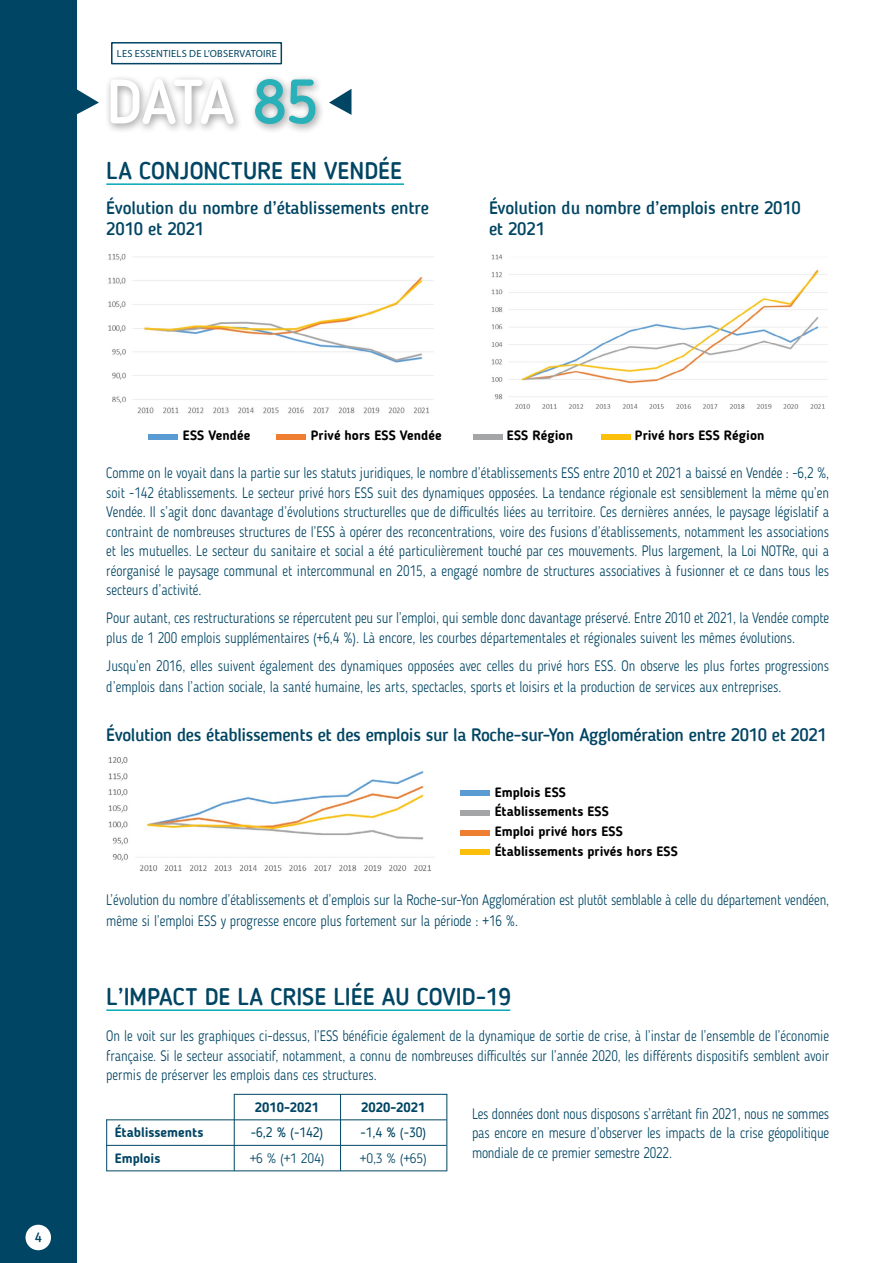
<style>
.page{position:relative;width:893px;height:1263px;background:#fff}
.page>*{position:absolute;margin:0;border:0;box-sizing:border-box;transform-origin:0 0}
.t1{font:500 62.25px "Blogger Sans";letter-spacing:-.04em;color:#fff}
.t2{font:500 24px "Blogger Sans";color:#004563}
.t3{font:500 18px/21px "Blogger Sans";letter-spacing:-.015em;color:#004563}
.t4{font:300 15px/19.5px "Blogger Sans";color:#004563;text-align:justify;scale:.87 1}
.t5{font:700 13.5px "Blogger Sans";color:#000}
.t6{font:700 13.5px "Blogger Sans";color:#004563}
.t7{font:13.5px "Blogger Sans";color:#004563}
.t8{font:300 13.5px "Blogger Sans";color:#004563}
.t9{font:500 13.5px "Blogger Sans";color:#004563}
.t10{font:10.35px "Myriad Pro";letter-spacing:.02em;color:#004563}
.s1{color:#2ab0b9}
</style>
<div class="page">
<div style="left:0;top:0;width:77px;height:1263px;background:#004563"></div>
<svg style="left:77px;top:89px;width:22px;height:26px"></svg>
<div style="left:104px;top:73px;width:221px;height:61px;background:#000;opacity:.4"></div>
<svg style="left:329px;top:89px;width:22px;height:26px"></svg>
<div style="left:111px;top:42px;width:171px;height:22px;border:2px solid #004563"></div>
<img style="left:491px;top:254px;width:336px;height:155px">
<img style="left:108px;top:254px;width:326px;height:160px">
<img style="left:108px;top:757px;width:326px;height:114px">
<hr style="left:106px;top:183px;width:298px;height:2px;background:#00a8b7">
<div style="left:149px;top:434px;width:29px;height:6px;background:#5a9bd3"></div>
<div style="left:277px;top:434px;width:29px;height:6px;background:#ed7e32"></div>
<div style="left:473px;top:434px;width:29px;height:6px;background:#a4a5a6"></div>
<div style="left:601px;top:434px;width:29px;height:6px;background:#fcc00c"></div>
<div style="left:461px;top:791px;width:29px;height:5px;background:#5a9bd3"></div>
<div style="left:461px;top:830px;width:29px;height:6px;background:#ed7e32"></div>
<div style="left:461px;top:810px;width:29px;height:5px;background:#a4a5a6"></div>
<div style="left:461px;top:849px;width:29px;height:6px;background:#fcc00c"></div>
<hr style="left:106px;top:1009px;width:404px;height:2px;background:#00a8b7">
<hr style="left:234px;top:1094px;width:213px;height:1px;background:#004563">
<hr style="left:106px;top:1119px;width:340px;height:1px;background:#004563">
<hr style="left:106px;top:1145px;width:340px;height:1px;background:#004563">
<hr style="left:106px;top:1170px;width:341px;height:1px;background:#004563">
<hr style="left:234px;top:1094px;width:1px;height:76px;background:#004563">
<hr style="left:106px;top:1120px;width:1px;height:50px;background:#004563">
<hr style="left:340px;top:1094px;width:1px;height:76px;background:#004563">
<hr style="left:446px;top:1094px;width:1px;height:76px;background:#004563">
<div style="left:26px;top:1225px;width:25px;height:25px;background:#fff;border-radius:50%"></div>
<p class="t10" style="left:117px;top:47px;width:161px">LES ESSENTIELS DE L’OBSERVATOIRE</p>
<h1 class="t1" style="left:106px;top:71px;width:214px">DATA <span class="s1">85</span></h1>
<h2 class="t2" style="left:106px;top:159px;width:297px">LA CONJONCTURE EN VENDÉE</h2>
<p class="t3" style="left:106px;top:198px;width:324px">Évolution du nombre d’établissements entre<br>2010 et 2021</p>
<p class="t3" style="left:489px;top:198px;width:313px">Évolution du nombre d’emplois entre 2010 et 2021</p>
<p class="t9" style="left:35px;top:1231px;width:9px">4</p>
<p class="t5" style="left:183px;top:429px;width:69px">ESS Vendée</p>
<p class="t5" style="left:311px;top:429px;width:132px">Privé hors ESS Vendée</p>
<p class="t5" style="left:507px;top:429px;width:68px">ESS Région</p>
<p class="t5" style="left:635px;top:429px;width:131px">Privé hors ESS Région</p>
<p class="t4" style="left:106px;top:463px;width:832px">Comme on le voyait dans la partie sur les statuts juridiques, le nombre d’établissements ESS entre 2010 et 2021 a baissé en Vendée : -6,2 %, soit -142 établissements. Le secteur privé hors ESS suit des dynamiques opposées. La tendance régionale est sensiblement la même qu’en Vendée. Il s’agit donc davantage d’évolutions structurelles que de difficultés liées au territoire. Ces dernières années, le paysage législatif a contraint de nombreuses structures de l’ESS à opérer des reconcentrations, voire des fusions d’établissements, notamment les associations et les mutuelles. Le secteur du sanitaire et social a été particulièrement touché par ces mouvements. Plus largement, la Loi NOTRe, qui a réorganisé le paysage communal et intercommunal en 2015, a engagé nombre de structures associatives à fusionner et ce dans tous les secteurs d’activité.</p>
<p class="t4" style="left:106px;top:608px;width:832px">Pour autant, ces restructurations se répercutent peu sur l’emploi, qui semble donc davantage préservé. Entre 2010 et 2021, la Vendée compte plus de 1 200 emplois supplémentaires (+6,4 %). Là encore, les courbes départementales et régionales suivent les mêmes évolutions.</p>
<p class="t4" style="left:106px;top:655px;width:832px;line-height:21px">Jusqu’en 2016, elles suivent également des dynamiques opposées avec celles du privé hors ESS. On observe les plus fortes progressions d’emplois dans l’action sociale, la santé humaine, les arts, spectacles, sports et loisirs et la production de services aux entreprises.</p>
<p class="t3" style="left:106px;top:725px;width:722px">Évolution des établissements et des emplois sur la Roche-sur-Yon Agglomération entre 2010 et 2021</p>
<p class="t5" style="left:495px;top:785px;width:73px">Emplois ESS</p>
<p class="t5" style="left:495px;top:825px;width:129px">Emploi privé hors ESS</p>
<p class="t5" style="left:495px;top:805px;width:116px">Établissements ESS</p>
<p class="t5" style="left:495px;top:844px;width:185px">Établissements privés hors ESS</p>
<p class="t4" style="left:106px;top:889px;width:832px;line-height:21px">L’évolution du nombre d’établissements et d’emplois sur la Roche-sur-Yon Agglomération est plutôt semblable à celle du département vendéen, même si l’emploi ESS y progresse encore plus fortement sur la période : +16 %.</p>
<h2 class="t2" style="left:106px;top:985px;width:406px">L’IMPACT DE LA CRISE LIÉE AU COVID-19</h2>
<p class="t4" style="left:106px;top:1026px;width:832px">On le voit sur les graphiques ci-dessus, l’ESS bénéficie également de la dynamique de sortie de crise, à l’instar de l’ensemble de l’économie française. Si le secteur associatif, notamment, a connu de nombreuses difficultés sur l’année 2020, les différents dispositifs semblent avoir permis de préserver les emplois dans ces structures.</p>
<p class="t6" style="left:255px;top:1100px;width:66px">2010-2021</p>
<p class="t6" style="left:361px;top:1100px;width:66px">2020-2021</p>
<p class="t6" style="left:115px;top:1126px;width:90px">Établissements</p>
<p class="t7" style="left:251px;top:1126px;width:74px">-6,2 % (-142)</p>
<p class="t7" style="left:360px;top:1126px;width:67px">-1,4 % (-30)</p>
<p class="t6" style="left:115px;top:1151px;width:47px">Emplois</p>
<p class="t8" style="left:250px;top:1150px;width:76px">+6 % (+1 204)</p>
<p class="t8" style="left:360px;top:1150px;width:69px">+0,3 % (+65)</p>
<p class="t4" style="left:472px;top:1104px;width:412px">Les données dont nous disposons s’arrêtant fin 2021, nous ne sommes pas encore en mesure d’observer les impacts de la crise géopolitique mondiale de ce premier semestre 2022.</p>
</div>
